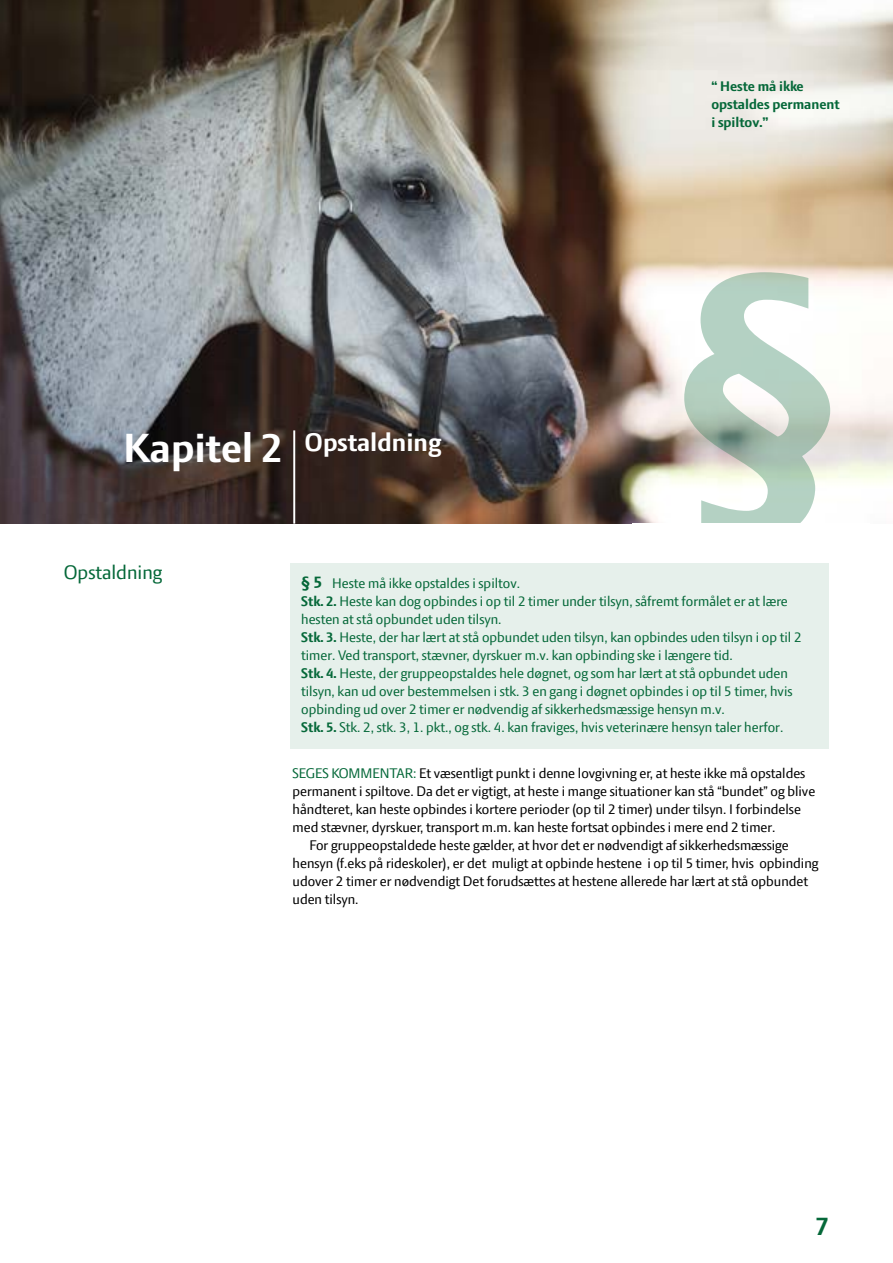
<style>
.page{position:relative;width:893px;height:1263px;background:#fff}
.page>*{position:absolute;margin:0;border:0;box-sizing:border-box;transform-origin:0 0}
.t1{font:700 339.3px "LF Press Sans";color:#056839}
.t2{font:700 27.3px "LF Press Sans";color:#fff}
.t3{font:700 27.3px "LF Press Sans";color:#056839}
.t4{font:21px "LF Press Sans";color:#056839}
.t5{font:15px/18px "LF Press Sans";color:#056839}
.t6{font:15px "LF Press Sans";color:#000}
.t7{font:700 15px/18px "LF Press Sans";color:#056839}
.s1{font-size:43.8px}
.s2{font-weight:700;font-size:18px}
.s3{font-weight:700}
.s4{color:#056839}
</style>
<div class="page">
<img style="left:0;top:0;width:893px;height:524px">
<hr style="left:293px;top:430px;width:2px;height:94px;background:#fff">
<div style="left:291px;top:563px;width:538px;height:186px;background:#e6f0eb"></div>
<div style="left:632px;top:523px;width:238px;height:26px;background:#fff"></div>
<h2 class="t2" style="left:123px;top:426px;width:319px"><span class="s1">Kapitel 2</span> Opstaldning</h2>
<p class="t7" style="left:711px;top:77px;width:130px">“ Heste må ikke opstaldes permanent i spiltov.”</p>
<h1 class="t1" style="left:672px;top:187px;width:171px">§</h1>
<h3 class="t4" style="left:64px;top:560px;width:100px">Opstaldning</h3>
<p class="t5" style="left:301px;top:574px;width:502px"><span class="s2">§ 5</span> Heste må ikke opstaldes i spiltov.<br><span class="s3">Stk. 2.</span> Heste kan dog opbindes i op til 2 timer under tilsyn, såfremt formålet er at lære hesten at stå opbundet uden tilsyn.<br><span class="s3">Stk. 3.</span> Heste, der har lært at stå opbundet uden tilsyn, kan opbindes uden tilsyn i op til 2 timer. Ved transport, stævner, dyrskuer m.v. kan opbinding ske i længere tid.<br><span class="s3">Stk. 4.</span> Heste, der gruppeopstaldes hele døgnet, og som har lært at stå opbundet uden tilsyn, kan ud over bestemmelsen i stk. 3 en gang i døgnet opbindes i op til 5 timer, hvis opbinding ud over 2 timer er nødvendig af sikkerhedsmæssige hensyn m.v.<br><span class="s3">Stk. 5.</span> Stk. 2, stk. 3, 1. pkt., og stk. 4. kan fraviges, hvis veterinære hensyn taler herfor.</p>
<p class="t6" style="left:293px;top:764px;width:514px"><span class="s4">SEGES KOMMENTAR:</span> Et væsentligt punkt i denne lovgivning er, at heste ikke må opstaldes</p>
<p class="t6" style="left:293px;top:782px;width:524px">permanent i spiltove. Da det er vigtigt, at heste i mange situationer kan stå “bundet” og blive</p>
<p class="t6" style="left:293px;top:800px;width:510px">håndteret, kan heste opbindes i kortere perioder (op til 2 timer) under tilsyn. I forbindelse</p>
<p class="t6" style="left:293px;top:818px;width:484px">med stævner, dyrskuer, transport m.m. kan heste fortsat opbindes i mere end 2 timer.</p>
<p class="t6" style="left:310px;top:836px;width:481px">For gruppeopstaldede heste gælder, at hvor det er nødvendigt af sikkerhedsmæssige</p>
<p class="t6" style="left:293px;top:854px;width:527px">hensyn (f.eks på rideskoler), er det muligt at opbinde hestene i op til 5 timer, hvis opbinding</p>
<p class="t6" style="left:293px;top:872px;width:517px">udover 2 timer er nødvendigt Det forudsættes at hestene allerede har lært at stå opbundet</p>
<p class="t6" style="left:293px;top:890px;width:67px">uden tilsyn.</p>
<h2 class="t3" style="left:815px;top:1210px;width:15px">7</h2>
</div>
